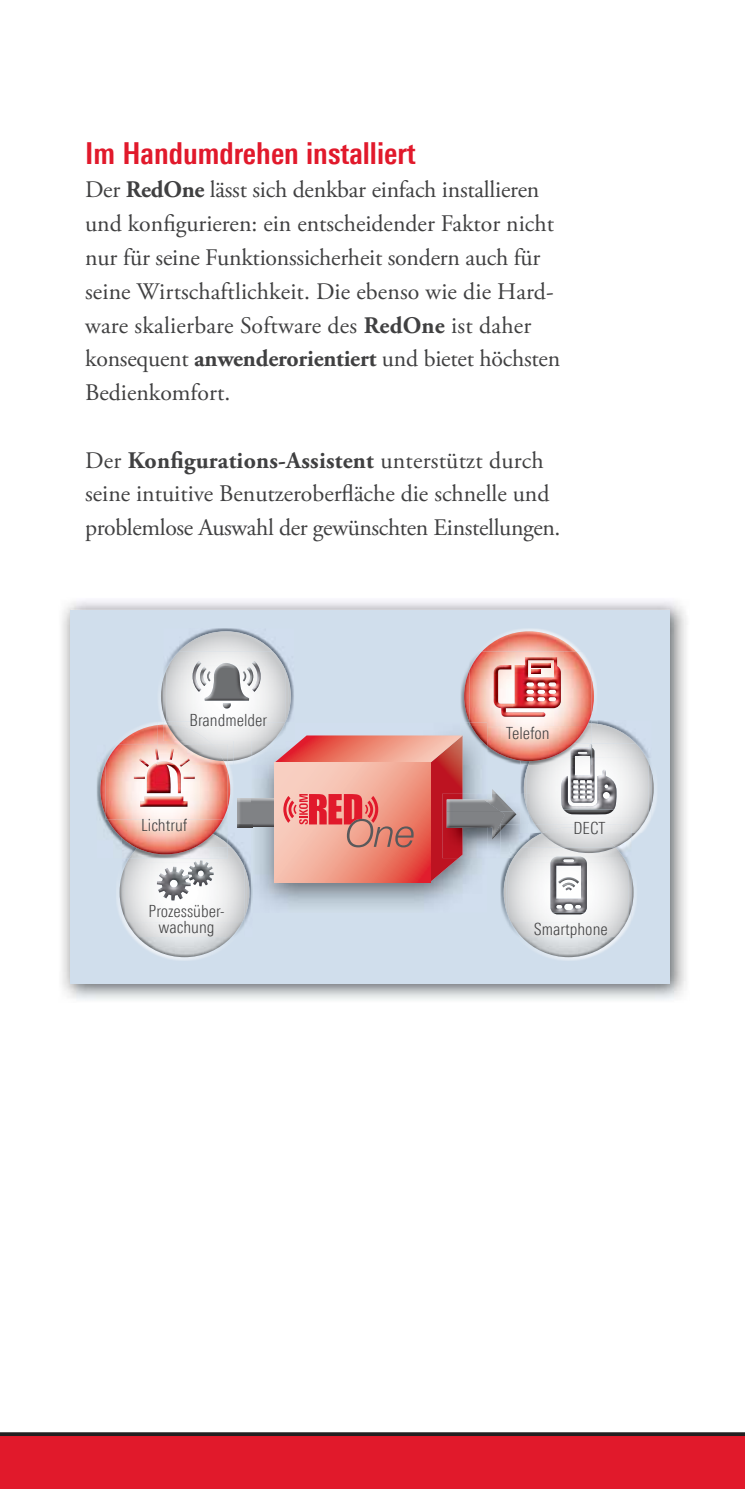
<style>
.page{position:relative;width:745px;height:1489px;background:#fff}
.page>*{position:absolute;margin:0;border:0;box-sizing:border-box;transform-origin:0 0}
.t1{font:700 30.25px "Linotype Univers 620 Cn";color:#e1192b}
.t2{font:23.75px/33.8px "Adobe Garamond Pro";letter-spacing:-.005em;color:#404041}
.t3{font:300 16.75px/16.2px "Linotype Univers 320 Cn";color:#404041;text-align:center}
.s1{font-weight:700}
</style>
<div class="page">
<img style="left:62px;top:600px;width:625px;height:400px">
<div style="left:71px;top:609px;width:598px;height:374px;background:#d0deec"></div>
<img style="left:550px;top:885px;width:86px;height:76px">
<img style="left:500px;top:856px;width:129px;height:67px">
<img style="left:503px;top:882px;width:3px;height:28px">
<img style="left:522px;top:937px;width:93px;height:20px">
<img style="left:510px;top:922px;width:116px;height:15px">
<img style="left:631px;top:875px;width:2px;height:34px">
<img style="left:628px;top:866px;width:3px;height:51px">
<img style="left:506px;top:856px;width:119px;height:61px">
<img style="left:508px;top:862px;width:120px;height:60px">
<img style="left:631px;top:770px;width:26px;height:71px">
<img style="left:622px;top:847px;width:3px;height:9px">
<img style="left:541px;top:847px;width:81px;height:9px">
<img style="left:520px;top:720px;width:129px;height:73px">
<img style="left:646px;top:813px;width:5px;height:19px">
<img style="left:523px;top:723px;width:112px;height:70px">
<svg style="left:631px;top:832px;width:4px;height:5px"></svg>
<img style="left:615px;top:832px;width:16px;height:15px">
<img style="left:541px;top:832px;width:74px;height:15px">
<img style="left:562px;top:847px;width:52px;height:6px">
<img style="left:541px;top:817px;width:105px;height:15px">
<img style="left:541px;top:824px;width:90px;height:8px">
<img style="left:542px;top:827px;width:52px;height:5px">
<img style="left:651px;top:771px;width:2px;height:34px">
<img style="left:648px;top:762px;width:3px;height:51px">
<img style="left:526px;top:743px;width:119px;height:50px">
<img style="left:528px;top:757px;width:120px;height:60px">
<img style="left:514px;top:629px;width:83px;height:77px">
<img style="left:482px;top:631px;width:111px;height:83px">
<img style="left:506px;top:761px;width:14px;height:4px">
<svg style="left:520px;top:761px;width:8px;height:4px"></svg>
<img style="left:586px;top:726px;width:5px;height:17px">
<img style="left:528px;top:761px;width:42px;height:4px">
<img style="left:460px;top:667px;width:9px;height:51px">
<img style="left:464px;top:670px;width:122px;height:91px">
<svg style="left:591px;top:714px;width:6px;height:12px"></svg>
<img style="left:469px;top:651px;width:122px;height:75px">
<img style="left:117px;top:893px;width:115px;height:68px">
<img style="left:124px;top:827px;width:127px;height:97px">
<img style="left:227px;top:843px;width:22px;height:67px">
<img style="left:137px;top:937px;width:94px;height:20px">
<img style="left:127px;top:922px;width:115px;height:15px">
<img style="left:119px;top:875px;width:3px;height:34px">
<img style="left:122px;top:866px;width:3px;height:51px">
<img style="left:127px;top:847px;width:119px;height:70px">
<img style="left:125px;top:862px;width:119px;height:60px">
<img style="left:150px;top:904px;width:74px;height:12px">
<img style="left:146px;top:722px;width:87px;height:88px">
<img style="left:119px;top:725px;width:111px;height:82px">
<img style="left:97px;top:757px;width:129px;height:67px">
<img style="left:223px;top:833px;width:4px;height:14px">
<img style="left:129px;top:847px;width:98px;height:11px">
<img style="left:100px;top:763px;width:123px;height:91px">
<img style="left:106px;top:744px;width:121px;height:75px">
<img style="left:252px;top:765px;width:214px;height:143px">
<img style="left:461px;top:722px;width:10px;height:13px">
<img style="left:471px;top:726px;width:16px;height:9px">
<img style="left:469px;top:722px;width:18px;height:4px">
<img style="left:251px;top:827px;width:1px;height:74px">
<svg style="left:555px;top:856px;width:26px;height:1px"></svg>
<img style="left:552px;top:912px;width:32px;height:2px">
<img style="left:550px;top:857px;width:36px;height:55px">
<img style="left:558px;top:877px;width:20px;height:10px">
<svg style="left:591px;top:744px;width:3px;height:13px"></svg>
<img style="left:570px;top:757px;width:24px;height:12px">
<img style="left:570px;top:744px;width:21px;height:21px">
<img style="left:563px;top:809px;width:50px;height:5px">
<img style="left:560px;top:769px;width:56px;height:40px">
<img style="left:237px;top:798px;width:37px;height:29px">
<img style="left:157px;top:866px;width:33px;height:34px">
<svg style="left:194px;top:860px;width:13px;height:2px"></svg>
<img style="left:188px;top:862px;width:25px;height:24px">
<img style="left:159px;top:697px;width:86px;height:67px">
<img style="left:157px;top:724px;width:22px;height:20px">
<img style="left:157px;top:744px;width:68px;height:21px">
<img style="left:251px;top:755px;width:23px;height:10px">
<img style="left:165px;top:628px;width:129px;height:94px">
<img style="left:283px;top:722px;width:5px;height:9px">
<img style="left:163px;top:726px;width:5px;height:15px">
<img style="left:179px;top:631px;width:111px;height:83px">
<img style="left:212px;top:741px;width:39px;height:20px">
<img style="left:179px;top:741px;width:33px;height:3px">
<img style="left:223px;top:744px;width:4px;height:17px">
<img style="left:183px;top:744px;width:40px;height:17px">
<img style="left:251px;top:741px;width:22px;height:14px">
<img style="left:208px;top:726px;width:75px;height:15px">
<img style="left:168px;top:726px;width:40px;height:15px">
<img style="left:161px;top:696px;width:2px;height:17px">
<img style="left:163px;top:696px;width:3px;height:17px">
<svg style="left:161px;top:666px;width:5px;height:30px"></svg>
<img style="left:168px;top:651px;width:120px;height:70px">
<img style="left:166px;top:666px;width:119px;height:60px">
<img style="left:178px;top:721px;width:55px;height:5px">
<svg style="left:163px;top:713px;width:15px;height:13px"></svg>
<img style="left:251px;top:722px;width:34px;height:4px">
<img style="left:252px;top:666px;width:8px;height:25px">
<svg style="left:217px;top:661px;width:41px;height:28px"></svg>
<img style="left:204px;top:667px;width:45px;height:33px">
<svg style="left:223px;top:703px;width:8px;height:6px"></svg>
<img style="left:192px;top:689px;width:9px;height:2px">
<svg style="left:192px;top:661px;width:18px;height:28px"></svg>
<img style="left:140px;top:796px;width:47px;height:10px">
<img style="left:147px;top:767px;width:34px;height:26px">
<svg style="left:184px;top:776px;width:11px;height:2px"></svg>
<svg style="left:134px;top:776px;width:11px;height:2px"></svg>
<svg style="left:139px;top:748px;width:51px;height:19px"></svg>
<img style="left:513px;top:808px;width:7px;height:16px">
<img style="left:506px;top:824px;width:14px;height:34px">
<img style="left:513px;top:847px;width:16px;height:11px">
<svg style="left:520px;top:793px;width:21px;height:63px"></svg>
<img style="left:506px;top:803px;width:7px;height:8px">
<img style="left:506px;top:811px;width:10px;height:28px">
<img style="left:503px;top:716px;width:41px;height:1px">
<img style="left:493px;top:657px;width:67px;height:59px">
<svg style="left:531px;top:667px;width:9px;height:6px"></svg>
<img style="left:531px;top:663px;width:19px;height:4px">
<svg style="left:274px;top:735px;width:232px;height:147px;background:#da8e87"></svg>
<svg style="left:0;top:1432px;width:744px;height:56px;background:#d41a2b"></svg>
<p class="t1" style="left:85px;top:142px;width:332px">Im Handumdrehen installiert</p>
<p class="t2" style="left:85px;top:175px;width:476px">Der <span class="s1">RedOne</span> lässt sich denkbar einfach installieren und konfigurieren: ein entscheidender Faktor nicht nur für seine Funktionssicherheit sondern auch für seine Wirtschaftlichkeit. Die ebenso wie die Hard&shy;ware skalierbare Software des <span class="s1">RedOne</span> ist daher konse quent <span class="s1">anwen der orien tiert</span> und bietet höchsten Bedienkomfort.</p>
<p class="t2" style="left:85px;top:445px;width:476px">Der <span class="s1">Konfigurations-Assistent</span> unterstützt durch seine intuitive Benutzeroberfläche die schnelle und pro blemlose Auswahl der gewünschten Einstellungen.</p>
<p class="t3" style="left:189px;top:714px;width:79px">Brandmelder</p>
<p class="t3" style="left:141px;top:819px;width:48px">Lichtruf</p>
<p class="t3" style="left:148px;top:904px;width:77px">Prozessüber&shy;wachung</p>
<p class="t3" style="left:505px;top:727px;width:45px">Telefon</p>
<p class="t3" style="left:573px;top:822px;width:33px">DECT</p>
<p class="t3" style="left:533px;top:923px;width:75px">Smartphone</p>
</div>
